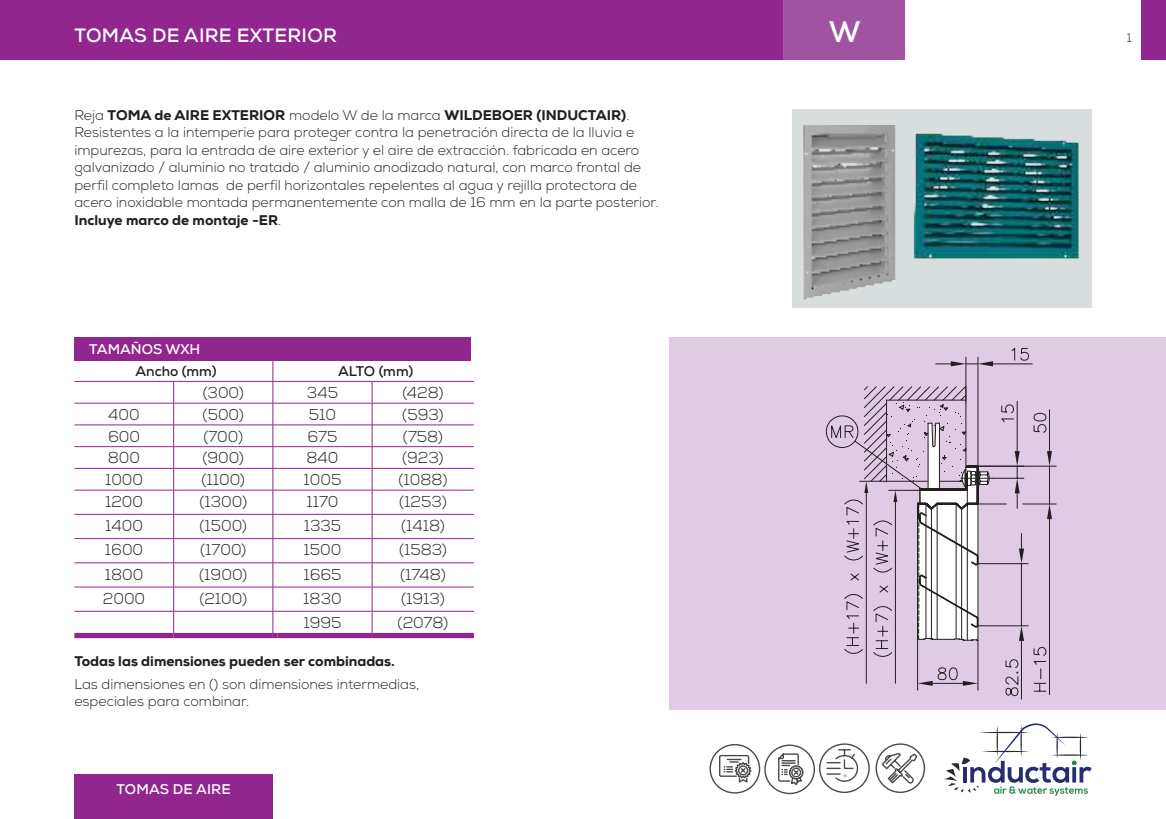
<style>
.page{position:relative;width:1166px;height:819px;background:#fff}
.page>*{position:absolute;margin:0;border:0;box-sizing:border-box;transform-origin:0 0}
.t1{font:700 29.75px "Nexa";color:#fff}
.t2{font:700 19.25px "Nexa";letter-spacing:.015em;color:#fff}
.t3{font:300 15.75px "Nexa";color:#221f1f}
.t4{font:300 14px/17.5px "Nexa";color:#221f1f}
.t5{font:800 14px "Nexa";color:#221f1f}
.t6{font:700 14px "Nexa";color:#fff}
.t7{font:700 14px "Nexa";color:#221f1f}
.t8{font:300 12.25px "Nexa";color:#221f1f}
.s1{font-weight:800}
</style>
<div class="page">
<div style="left:74px;top:774px;width:199px;height:45px;background:#91268f"></div>
<svg style="left:944px;top:723px;width:147px;height:72px"></svg>
<svg style="left:709px;top:743px;width:217px;height:51px"></svg>
<div style="left:0;top:0;width:784px;height:60px;background:#91268f"></div>
<div style="left:784px;top:0;width:121px;height:60px;background:#a053a0"></div>
<div style="left:1141px;top:0;width:25px;height:60px;background:#91268f"></div>
<div style="left:792px;top:109px;width:299px;height:198px;background:#d8ddde"></div>
<img style="left:803px;top:125px;width:93px;height:175px">
<img style="left:913px;top:133px;width:167px;height:126px">
<div style="left:670px;top:337px;width:496px;height:372px;background:#dfcbe3"></div>
<hr style="left:1021px;top:641px;width:1px;height:58px;background:#221f1f">
<hr style="left:978px;top:466px;width:78px;height:1px;background:#221f1f">
<hr style="left:1023px;top:503px;width:33px;height:1px;background:#221f1f">
<hr style="left:965px;top:357px;width:1px;height:44px;background:#221f1f">
<hr style="left:977px;top:357px;width:1px;height:109px;background:#221f1f">
<hr style="left:993px;top:363px;width:39px;height:1px;background:#221f1f">
<svg style="left:1011px;top:347px;width:18px;height:14px"></svg>
<svg style="left:936px;top:361px;width:57px;height:5px"></svg>
<svg style="left:825px;top:385px;width:227px;height:311px"></svg>
<div style="left:74px;top:337px;width:397px;height:23px;background:#91268f"></div>
<div style="left:74px;top:633px;width:100px;height:5px;background:#91268f"></div>
<div style="left:278px;top:633px;width:94px;height:5px;background:#91268f"></div>
<div style="left:372px;top:633px;width:102px;height:5px;background:#91268f"></div>
<hr style="left:74px;top:490px;width:100px;height:1px;background:#91268f">
<hr style="left:278px;top:490px;width:94px;height:1px;background:#91268f">
<hr style="left:372px;top:490px;width:102px;height:1px;background:#91268f">
<hr style="left:174px;top:514px;width:99px;height:1px;background:#91268f">
<hr style="left:74px;top:468px;width:100px;height:1px;background:#91268f">
<hr style="left:278px;top:468px;width:94px;height:1px;background:#91268f">
<hr style="left:372px;top:468px;width:102px;height:1px;background:#91268f">
<hr style="left:174px;top:490px;width:99px;height:1px;background:#91268f">
<hr style="left:74px;top:446px;width:100px;height:1px;background:#91268f">
<hr style="left:174px;top:446px;width:99px;height:1px;background:#91268f">
<hr style="left:278px;top:446px;width:94px;height:1px;background:#91268f">
<hr style="left:372px;top:446px;width:102px;height:1px;background:#91268f">
<hr style="left:174px;top:468px;width:99px;height:1px;background:#91268f">
<svg style="left:173px;top:382px;width:1px;height:251px"></svg>
<svg style="left:372px;top:382px;width:1px;height:251px"></svg>
<hr style="left:74px;top:381px;width:100px;height:1px;background:#91268f">
<hr style="left:174px;top:381px;width:99px;height:1px;background:#91268f">
<hr style="left:278px;top:381px;width:94px;height:1px;background:#91268f">
<hr style="left:372px;top:381px;width:102px;height:1px;background:#91268f">
<hr style="left:74px;top:424px;width:100px;height:1px;background:#91268f">
<hr style="left:174px;top:424px;width:99px;height:1px;background:#91268f">
<hr style="left:278px;top:424px;width:94px;height:1px;background:#91268f">
<hr style="left:372px;top:424px;width:102px;height:1px;background:#91268f">
<hr style="left:74px;top:403px;width:100px;height:1px;background:#91268f">
<hr style="left:174px;top:403px;width:99px;height:1px;background:#91268f">
<hr style="left:278px;top:403px;width:94px;height:1px;background:#91268f">
<hr style="left:372px;top:403px;width:102px;height:1px;background:#91268f">
<hr style="left:74px;top:514px;width:100px;height:1px;background:#91268f">
<hr style="left:278px;top:514px;width:94px;height:1px;background:#91268f">
<hr style="left:372px;top:514px;width:102px;height:1px;background:#91268f">
<hr style="left:74px;top:538px;width:100px;height:1px;background:#91268f">
<hr style="left:174px;top:538px;width:99px;height:1px;background:#91268f">
<hr style="left:278px;top:538px;width:94px;height:1px;background:#91268f">
<hr style="left:372px;top:538px;width:102px;height:1px;background:#91268f">
<hr style="left:74px;top:562px;width:100px;height:1px;background:#91268f">
<hr style="left:174px;top:562px;width:99px;height:1px;background:#91268f">
<hr style="left:278px;top:562px;width:94px;height:1px;background:#91268f">
<hr style="left:372px;top:562px;width:102px;height:1px;background:#91268f">
<hr style="left:74px;top:586px;width:100px;height:1px;background:#91268f">
<hr style="left:174px;top:586px;width:99px;height:1px;background:#91268f">
<hr style="left:278px;top:586px;width:94px;height:1px;background:#91268f">
<hr style="left:372px;top:586px;width:102px;height:1px;background:#91268f">
<hr style="left:174px;top:611px;width:99px;height:1px;background:#91268f">
<hr style="left:74px;top:611px;width:100px;height:1px;background:#91268f">
<hr style="left:278px;top:611px;width:94px;height:1px;background:#91268f">
<hr style="left:372px;top:611px;width:102px;height:1px;background:#91268f">
<div style="left:174px;top:633px;width:99px;height:5px;background:#91268f"></div>
<svg style="left:273px;top:360px;width:5px;height:278px"></svg>
<h2 class="t2" style="left:75px;top:25px;width:264px">TOMAS DE AIRE EXTERIOR</h2>
<h1 class="t1" style="left:829px;top:15px;width:33px">W</h1>
<p class="t4" style="left:74px;top:107px;width:586px">Reja <span class="s1">TOMA de AIRE EXTERIOR</span> modelo W de la marca <span class="s1">WILDEBOER (INDUCTAIR)</span>.<br>Resistentes a la intemperie para proteger contra la penetración directa de la lluvia e impurezas, para la entrada de aire exterior y el aire de extracción. fabricada en acero galvanizado / aluminio no tratado / aluminio anodizado natural, con marco frontal de perfil completo lamas de perfil horizontales repelentes al agua y rejilla protectora de acero inoxidable montada permanentemente con malla de 16 mm en la parte posterior.<br><span class="s1">Incluye marco de montaje -ER</span>.</p>
<p class="t6" style="left:89px;top:341px;width:112px">TAMAÑOS WXH</p>
<p class="t7" style="left:135px;top:363px;width:83px">Ancho (mm)</p>
<p class="t7" style="left:338px;top:363px;width:77px">ALTO (mm)</p>
<p class="t3" style="left:203px;top:384px;width:43px">(300)</p>
<p class="t3" style="left:307px;top:384px;width:33px">345</p>
<p class="t3" style="left:402px;top:384px;width:43px">(428)</p>
<p class="t3" style="left:108px;top:405px;width:33px">400</p>
<p class="t3" style="left:203px;top:405px;width:43px">(500)</p>
<p class="t3" style="left:309px;top:405px;width:29px">510</p>
<p class="t3" style="left:402px;top:405px;width:43px">(593)</p>
<p class="t3" style="left:108px;top:427px;width:33px">600</p>
<p class="t3" style="left:203px;top:427px;width:41px">(700)</p>
<p class="t3" style="left:307px;top:427px;width:31px">675</p>
<p class="t3" style="left:403px;top:427px;width:42px">(758)</p>
<p class="t3" style="left:108px;top:449px;width:34px">800</p>
<p class="t3" style="left:202px;top:449px;width:43px">(900)</p>
<p class="t3" style="left:306px;top:449px;width:33px">840</p>
<p class="t3" style="left:402px;top:449px;width:43px">(923)</p>
<p class="t3" style="left:105px;top:471px;width:40px">1000</p>
<p class="t3" style="left:201px;top:471px;width:45px">(1100)</p>
<p class="t3" style="left:304px;top:471px;width:39px">1005</p>
<p class="t3" style="left:398px;top:471px;width:50px">(1088)</p>
<p class="t3" style="left:105px;top:492px;width:39px">1200</p>
<p class="t3" style="left:199px;top:492px;width:49px">(1300)</p>
<p class="t3" style="left:306px;top:492px;width:34px">1170</p>
<p class="t3" style="left:399px;top:492px;width:49px">(1253)</p>
<p class="t3" style="left:105px;top:517px;width:39px">1400</p>
<p class="t3" style="left:199px;top:517px;width:49px">(1500)</p>
<p class="t3" style="left:304px;top:517px;width:39px">1335</p>
<p class="t3" style="left:401px;top:517px;width:45px">(1418)</p>
<p class="t3" style="left:105px;top:541px;width:40px">1600</p>
<p class="t3" style="left:200px;top:541px;width:48px">(1700)</p>
<p class="t3" style="left:304px;top:541px;width:39px">1500</p>
<p class="t3" style="left:399px;top:541px;width:49px">(1583)</p>
<p class="t3" style="left:105px;top:565px;width:40px">1800</p>
<p class="t3" style="left:199px;top:565px;width:50px">(1900)</p>
<p class="t3" style="left:303px;top:565px;width:40px">1665</p>
<p class="t3" style="left:400px;top:565px;width:47px">(1748)</p>
<p class="t3" style="left:103px;top:589px;width:44px">2000</p>
<p class="t3" style="left:199px;top:589px;width:49px">(2100)</p>
<p class="t3" style="left:303px;top:589px;width:40px">1830</p>
<p class="t3" style="left:401px;top:589px;width:45px">(1913)</p>
<p class="t3" style="left:303px;top:613px;width:40px">1995</p>
<p class="t3" style="left:398px;top:613px;width:52px">(2078)</p>
<p class="t5" style="left:74px;top:655px;width:322px">Todas las dimensiones pueden ser combinadas.</p>
<p class="t4" style="left:74px;top:675px;width:346px">Las dimensiones en () son dimensiones intermedias, especiales para combinar.</p>
<p class="t6" style="left:117px;top:781px;width:116px">TOMAS DE AIRE</p>
<p class="t8" style="left:1127px;top:31px;width:6px">1</p>
</div>
